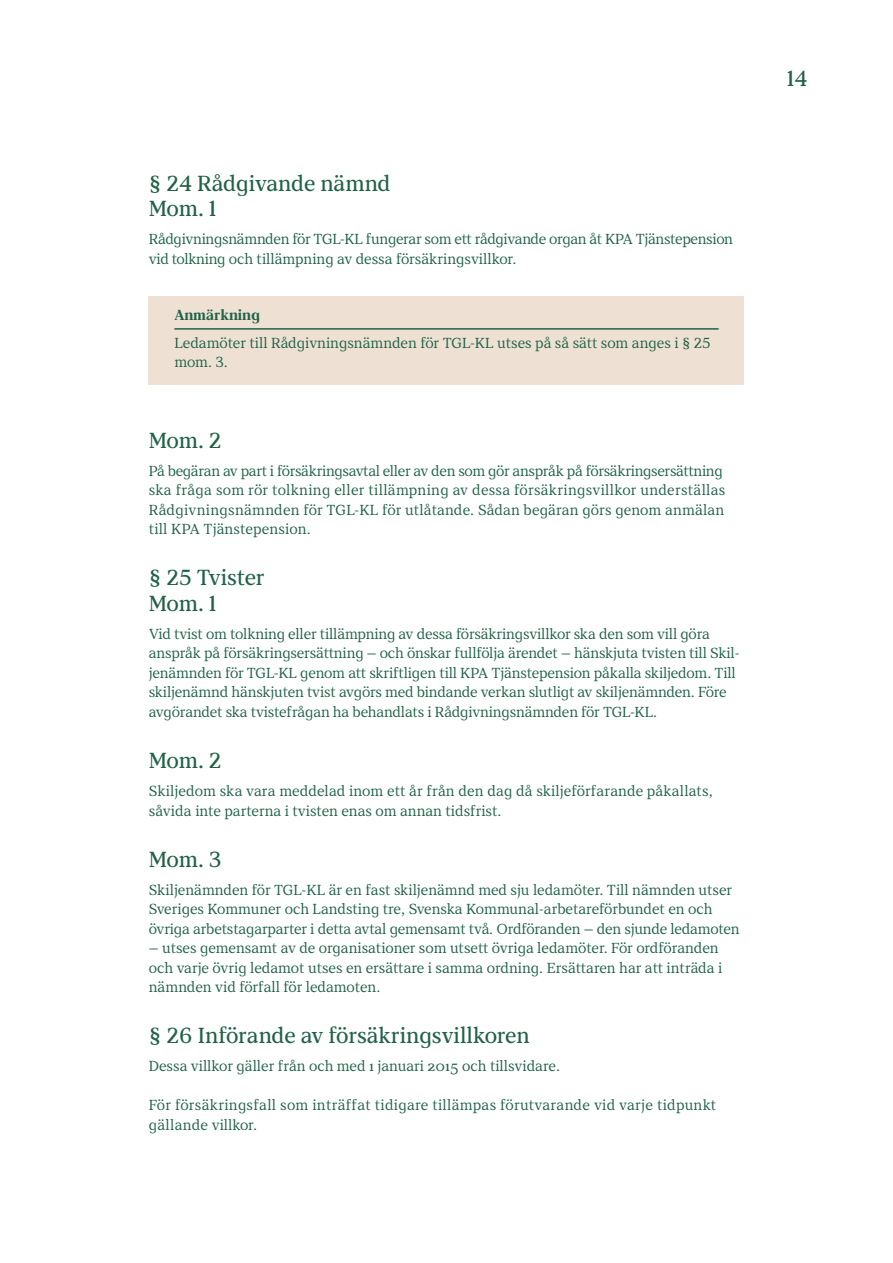
<style>
.page{position:relative;width:893px;height:1263px;background:#fff}
.page>*{position:absolute;margin:0;border:0;box-sizing:border-box;transform-origin:0 0}
.Rubrik_4_15_17_Regul{font:22.5px/25.5px "KPA";letter-spacing:-.005em;color:#216247}
.Brödtext_10_13{font:15px/19.5px "KPA";letter-spacing:-.01em;color:#216247}
.Brödtext_10_13-2{font:15px/19.5px "KPA";letter-spacing:.01em;color:#216247}
.Brödtext_nytt_stycke{font:15px/19.5px "KPA";letter-spacing:.02em;color:#216247}
.Tabell-Text_3_indrag{font:15px/19.5px "KPA";color:#216247}
.Tabell-Rubrik_1_indr{font:700 15px "KPA";color:#216247}
</style>
<div class="page">
<div style="left:149px;top:296px;width:595px;height:88px;background:#eee1d4"></div>
<hr style="left:174px;top:328px;width:545px;height:2px;background:#216247">
<p class="Rubrik_4_15_17_Regul" style="left:149px;top:170px;width:243px">§ 24 Rådgivande nämnd<br>Mom. 1</p>
<p class="Brödtext_10_13" style="left:149px;top:229px;width:586px">Rådgivningsnämnden för TGL-KL fungerar som ett rådgivande organ åt KPA Tjänstepension vid tolkning och tillämpning av dessa försäkringsvillkor.</p>
<p class="Tabell-Rubrik_1_indr" style="left:174px;top:306px;width:87px">Anmärkning</p>
<p class="Tabell-Text_3_indrag" style="left:174px;top:333px;width:538px">Ledamöter till Rådgivningsnämnden för TGL-KL utses på så sätt som anges i § 25 mom. 3.</p>
<p class="Rubrik_4_15_17_Regul" style="left:149px;top:427px;width:74px">Mom. 2</p>
<p class="Brödtext_10_13-2" style="left:149px;top:461px;width:578px">På begäran av part i försäkringsavtal eller av den som gör anspråk på försäkringsersättning ska fråga som rör tolkning eller tillämpning av dessa försäkringsvillkor underställas Rådgivningsnämnden för TGL-KL för utlåtande. Sådan begäran görs genom anmälan till KPA Tjänstepension.</p>
<p class="Rubrik_4_15_17_Regul" style="left:149px;top:565px;width:117px">§ 25 Tvister<br>Mom. 1</p>
<p class="Brödtext_10_13" style="left:149px;top:624px;width:592px">Vid tvist om tolkning eller tillämpning av dessa försäkringsvillkor ska den som vill göra anspråk på försäkringsersättning – och önskar fullfölja ärendet – hänskjuta tvisten till Skil&shy;jenämnden för TGL-KL genom att skriftligen till KPA Tjänstepension påkalla skiljedom. Till skiljenämnd hänskjuten tvist avgörs med bindande verkan slutligt av skiljenämnden. Före avgörandet ska tvistefrågan ha behandlats i Rådgivningsnämnden för TGL-KL.</p>
<p class="Rubrik_4_15_17_Regul" style="left:149px;top:747px;width:74px">Mom. 2</p>
<p class="Brödtext_10_13" style="left:149px;top:781px;width:566px">Skiljedom ska vara meddelad inom ett år från den dag då skiljeförfarande påkallats, såvida inte parterna i tvisten enas om annan tidsfrist.</p>
<p class="Rubrik_4_15_17_Regul" style="left:149px;top:846px;width:74px">Mom. 3</p>
<p class="Brödtext_10_13" style="left:149px;top:879px;width:592px">Skiljenämnden för TGL-KL är en fast skiljenämnd med sju ledamöter. Till nämnden utser<br>Sveriges Kommuner och Landsting tre, Svenska Kommunal-arbetareförbundet en och övriga arbetstagarparter i detta avtal gemensamt två. Ordföranden – den sjunde ledamoten</p>
<p class="Brödtext_10_13" style="left:149px;top:938px;width:575px">– utses gemensamt av de organisationer som utsett övriga ledamöter. För ordföranden och varje övrig ledamot utses en ersättare i samma ordning. Ersättaren har att inträda i nämnden vid förfall för ledamoten.</p>
<p class="Rubrik_4_15_17_Regul" style="left:149px;top:1022px;width:382px">§ 26 Införande av försäkringsvillkoren</p>
<p class="Brödtext_10_13" style="left:149px;top:1056px;width:413px">Dessa villkor gäller från och med 1 januari 2015 och tillsvidare.</p>
<p class="Brödtext_nytt_stycke" style="left:149px;top:1095px;width:569px">För försäkringsfall som inträffat tidigare tillämpas förutvarande vid varje tidpunkt gällande villkor.</p>
<h1 class="Rubrik_4_15_17_Regul" style="left:787px;top:65px;width:22px">14</h1>
</div>
